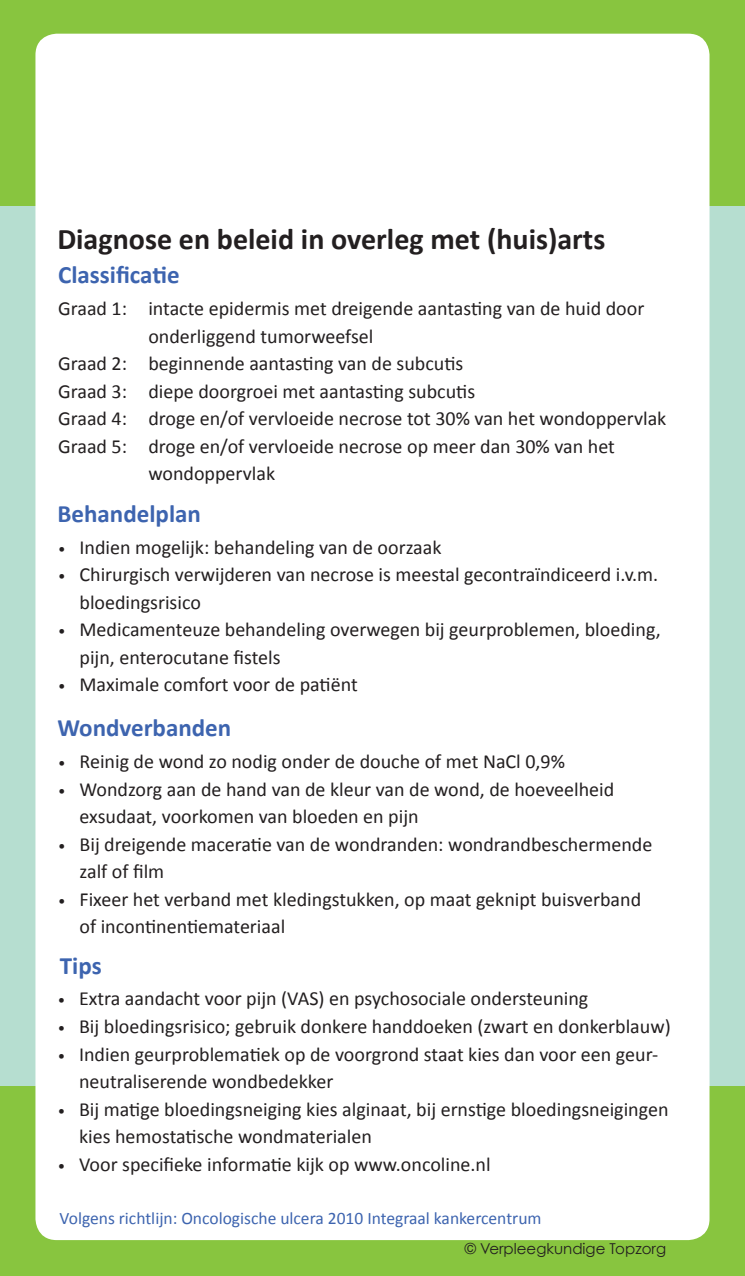
<style>
.page{position:relative;width:745px;height:1276px;background:#fff}
.page>*{position:absolute;margin:0;border:0;box-sizing:border-box;transform-origin:0 0}
.Kenmerken__subkop{font:700 30px "Calibri";color:#231f20}
.Sub_Kenmerkenkop{font:700 25px "Calibri";color:#3d64af}
.basis_Topzorg{font:20px/27.5px "Calibri";color:#231f20}
.Volgens_richtlijn{font:17.5px "Calibri";color:#3d64af}
.t1{font:15px "Century Gothic";color:#231f20}
.s1{font-size:15px}
</style>
<div class="page">
<div style="left:0;top:129px;width:744px;height:1074px;background:#b6ded0"></div>
<div style="left:0;top:1086px;width:744px;height:190px;background:#88c53f"></div>
<div style="left:0;top:0;width:744px;height:206px;background:#88c53f"></div>
<div style="left:35px;top:34px;width:674px;height:1206px;background:#fff;border-radius:21px"></div>
<p class="Kenmerken__subkop" style="left:57px;top:220px;width:549px">Diagnose en beleid in overleg met (huis)arts</p>
<p class="Sub_Kenmerkenkop" style="left:58px;top:259px;width:123px">Classificatie</p>
<p class="basis_Topzorg" style="left:148px;top:295px;width:497px;text-indent:-90px">Graad 1: intacte epidermis met dreigende aantasting van de huid door onderliggend tumorweefsel</p>
<p class="basis_Topzorg" style="left:58px;top:350px;width:406px">Graad 2: beginnende aantasting van de subcutis</p>
<p class="basis_Topzorg" style="left:58px;top:377px;width:418px">Graad 3: diepe doorgroei met aantasting subcutis</p>
<p class="basis_Topzorg" style="left:58px;top:405px;width:609px">Graad 4: droge en/of vervloeide necrose tot 30% van het wondoppervlak</p>
<p class="basis_Topzorg" style="left:148px;top:432px;width:468px;text-indent:-90px">Graad 5: droge en/of vervloeide necrose op meer dan 30% van het wondoppervlak</p>
<p class="Sub_Kenmerkenkop" style="left:57px;top:497px;width:145px">Behandelplan</p>
<p class="basis_Topzorg" style="left:58px;top:533px;width:384px"><span class="s1">•</span> Indien mogelijk: behandeling van de oorzaak</p>
<p class="basis_Topzorg" style="left:79px;top:561px;width:580px;text-indent:-21px"><span class="s1">•</span> Chirurgisch verwijderen van necrose is meestal gecontraïndiceerd i.v.m. bloedingsrisico</p>
<p class="basis_Topzorg" style="left:79px;top:616px;width:582px;text-indent:-21px"><span class="s1">•</span> Medicamenteuze behandeling overwegen bij geurproblemen, bloeding, pijn, enterocutane fistels</p>
<p class="basis_Topzorg" style="left:58px;top:671px;width:301px"><span class="s1">•</span> Maximale comfort voor de patiënt</p>
<p class="Sub_Kenmerkenkop" style="left:57px;top:712px;width:175px">Wondverbanden</p>
<p class="basis_Topzorg" style="left:58px;top:747px;width:508px"><span class="s1">•</span> Reinig de wond zo nodig onder de douche of met NaCl 0,9%</p>
<p class="basis_Topzorg" style="left:79px;top:775px;width:536px;text-indent:-21px"><span class="s1">•</span> Wondzorg aan de hand van de kleur van de wond, de hoeveelheid exsudaat, voorkomen van bloeden en pijn</p>
<p class="basis_Topzorg" style="left:79px;top:830px;width:574px;text-indent:-21px"><span class="s1">•</span> Bij dreigende maceratie van de wondranden: wondrandbeschermende zalf of film</p>
<p class="basis_Topzorg" style="left:79px;top:885px;width:563px;text-indent:-21px"><span class="s1">•</span> Fixeer het verband met kledingstukken, op maat geknipt buisverband of incontinentiemateriaal</p>
<p class="Sub_Kenmerkenkop" style="left:60px;top:949px;width:43px">Tips</p>
<p class="basis_Topzorg" style="left:58px;top:985px;width:531px"><span class="s1">•</span> Extra aandacht voor pijn (VAS) en psychosociale ondersteuning</p>
<p class="basis_Topzorg" style="left:58px;top:1012px;width:614px"><span class="s1">•</span> Bij bloedingsrisico; gebruik donkere handdoeken (zwart en donkerblauw)</p>
<p class="basis_Topzorg" style="left:79px;top:1040px;width:580px;text-indent:-21px"><span class="s1">•</span> Indien geurproblematiek op de voorgrond staat kies dan voor een geur&shy;neutraliserende wondbedekker</p>
<p class="basis_Topzorg" style="left:79px;top:1095px;width:590px;text-indent:-21px"><span class="s1">•</span> Bij matige bloedingsneiging kies alginaat, bij ernstige bloedingsneigingen kies hemostatische wondmaterialen</p>
<p class="basis_Topzorg" style="left:58px;top:1150px;width:434px"><span class="s1">•</span> Voor specifieke informatie kijk op www.oncoline.nl</p>
<p class="Volgens_richtlijn" style="left:59px;top:1207px;width:483px">Volgens richtlijn: Oncologische ulcera 2010 Integraal kankercentrum</p>
<p class="t1" style="left:464px;top:1239px;width:203px">© Verpleegkundige Topzorg</p>
</div>
